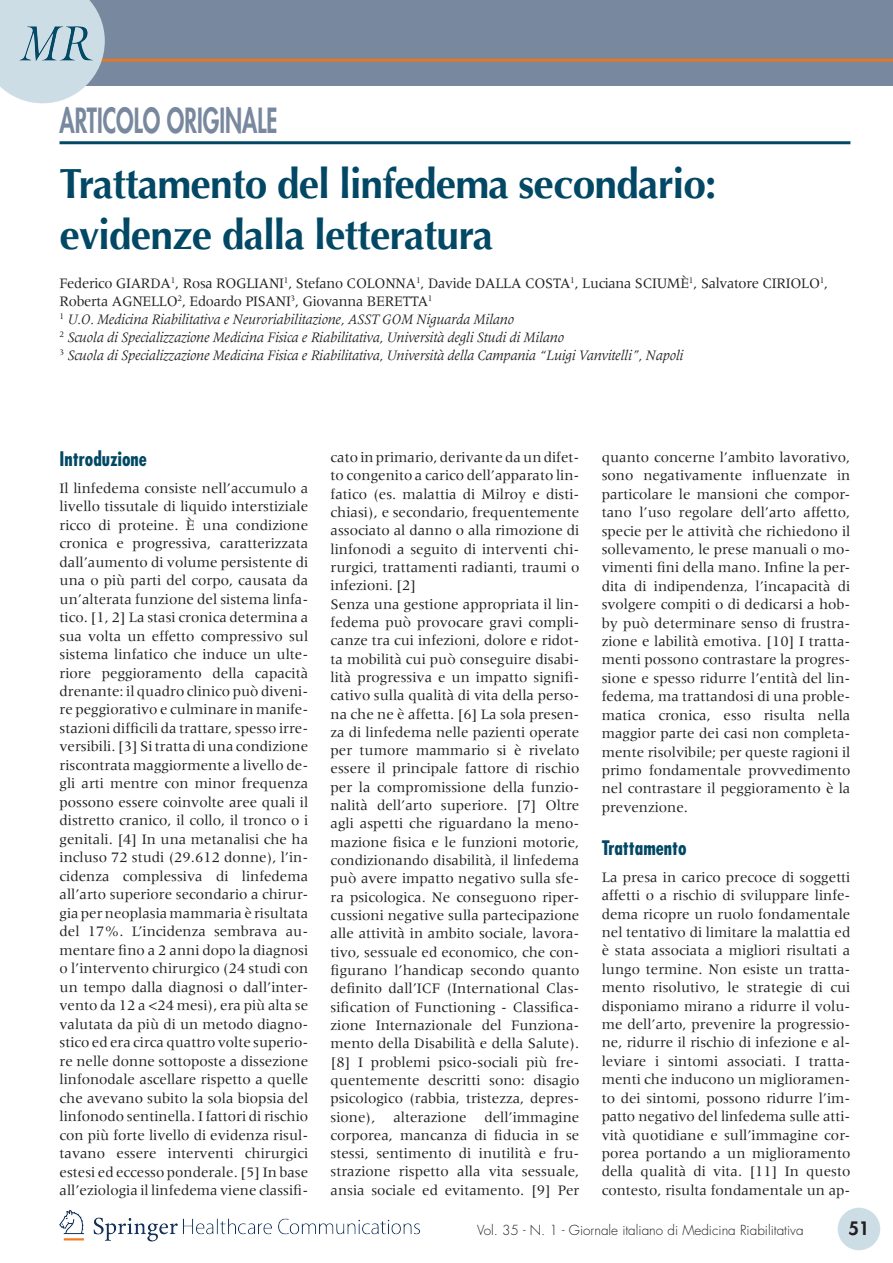
<style>
.page{position:relative;width:893px;height:1263px;background:#fff}
.page>*{position:absolute;margin:0;border:0;box-sizing:border-box;transform-origin:0 0}
.t1{font:700 42px/50.4px "Optima";letter-spacing:-.02em;color:#024865}
.t2{font:800 33.75px "Futura";color:#78889e;scale:.67 1}
.t3{font:700 condensed 19.5px "Futura";color:#024865}
.t4{font:800 18px "Futura";color:#231f20}
.t5{font:15px/18.5px "Meridien";color:#231f20;text-align:justify}
.t6{font:italic 15px/18px "Meridien";letter-spacing:-.02em;color:#231f20}
.t7{font:300 13.5px "Futura";color:#231f20}
.s1{font-style:normal}
</style>
<div class="page">
<div style="left:0;top:0;width:893px;height:85px;background:#78889e"></div>
<hr style="left:96px;top:59px;width:797px;height:3px;background:#e27725">
<svg style="left:0;top:0;width:105px;height:103px;background:#cbdae3"></svg>
<img style="left:59px;top:1210px;width:361px;height:32px">
<img style="left:20px;top:27px;width:73px;height:33px">
<div style="left:838px;top:1208px;width:42px;height:42px;background:#cddde6;border-radius:50%"></div>
<hr style="left:60px;top:141px;width:790px;height:3px;background:#024865">
<h2 class="t2" style="left:60px;top:98px;width:327px">ARTICOLO ORIGINALE</h2>
<h1 class="t1" style="left:60px;top:159px;width:658px">Trattamento del linfedema secondario: evidenze dalla letteratura</h1>
<p class="t6" style="left:60px;top:274px;width:770px"><span class="s1">Federico GIARDA</span><sup>1</sup><span class="s1">, Rosa ROGLIANI</span><sup>1</sup><span class="s1">, Stefano COLONNA</span><sup>1</sup><span class="s1">, Davide DALLA COSTA</span><sup>1</sup><span class="s1">, Luciana SCIUMÈ</span><sup>1</sup><span class="s1">, Salvatore CIRIOLO</span><sup>1</sup><span class="s1">, Roberta AGNELLO</span><sup>2</sup><span class="s1">, Edoardo PISANI</span><sup>3</sup><span class="s1">, Giovanna BERETTA</span><sup>1<br>1</sup> U.O. Medicina Riabilitativa e Neuroriabilitazione, ASST GOM Niguarda Milano<br><sup>2</sup> Scuola di Specializzazione Medicina Fisica e Riabilitativa, Università degli Studi di Milano<br><sup>3</sup> Scuola di Specializzazione Medicina Fisica e Riabilitativa, Università della Campania “Luigi Vanvitelli”, Napoli</p>
<h3 class="t3" style="left:60px;top:446px;width:89px">Introduzione</h3>
<p class="t5" style="left:60px;top:479px;width:250px">Il linfedema consiste nell’accumulo a livello tissutale di liquido interstiziale ricco di proteine. È una condizione cronica e progressiva, caratterizzata dall’aumento di volume persistente di una o più parti del corpo, causata da un’alterata funzione del sistema linfa&shy;tico. [1, 2] La stasi cronica determina a sua volta un effetto compressivo sul sistema linfatico che induce un ulte&shy;riore peggioramento della capacità drenante: il quadro clinico può diveni&shy;re peggiorativo e culminare in manife&shy;stazioni difficili da trattare, spesso irre&shy;versibili. [3] Si tratta di una condizione riscontrata maggiormente a livello de&shy;gli arti mentre con minor frequenza possono essere coinvolte aree quali il distretto cranico, il collo, il tronco o i genitali. [4] In una metanalisi che ha incluso 72 studi (29.612 donne), l’in&shy;cidenza complessiva di linfedema all’arto superiore secondario a chirur&shy;gia per neoplasia mammaria è risultata del 17%. L’incidenza sembrava au&shy;mentare fino a 2 anni dopo la diagnosi o l’intervento chirurgico (24 studi con un tempo dalla diagnosi o dall’inter&shy;vento da 12 a &lt;24 mesi), era più alta se valutata da più di un metodo diagno&shy;stico ed era circa quattro volte superio&shy;re nelle donne sottoposte a dissezione linfonodale ascellare rispetto a quelle che avevano subito la sola biopsia del linfonodo sentinella. I fattori di rischio con più forte livello di evidenza risul&shy;tavano essere interventi chirurgici estesi ed eccesso ponderale. [5] In base all’eziologia il linfedema viene classifi-</p>
<p class="t5" style="left:331px;top:448px;width:250px;text-align:left">cato in primario, derivante da un difet&shy;to congenito a carico dell’apparato lin&shy;fatico (es. malattia di Milroy e disti&shy;chiasi), e secondario, frequentemente associato al danno o alla rimozione di linfonodi a seguito di interventi chi&shy;rurgici, trattamenti radianti, traumi o infezioni. [2]<br>Senza una gestione appropriata il lin&shy;fedema può provocare gravi compli&shy;canze tra cui infezioni, dolore e ridot&shy;ta mobilità cui può conseguire disabi&shy;lità progressiva e un impatto signifi&shy;cativo sulla qualità di vita della perso&shy;na che ne è affetta. [6] La sola presen&shy;za di linfedema nelle pazienti operate per tumore mammario si è rivelato essere il principale fattore di rischio per la compromissione della funzio&shy;nalità dell’arto superiore. [7] Oltre agli aspetti che riguardano la meno&shy;mazione fisica e le funzioni motorie, condizionando disabilità, il linfedema può avere impatto negativo sulla sfe&shy;ra psicologica. Ne conseguono riper&shy;cussioni negative sulla partecipazione alle attività in ambito sociale, lavora&shy;tivo, sessuale ed economico, che con&shy;figurano l’handicap secondo quanto definito dall’ICF (International Clas&shy;sification of Functioning - Classifica&shy;zione Internazionale del Funziona&shy;mento della Disabilità e della Salute). [8] I problemi psico-sociali più fre&shy;quentemente descritti sono: disagio psicologico (rabbia, tristezza, depres&shy;sione), alterazione dell’immagine corporea, mancanza di fiducia in se stessi, sentimento di inutilità e fru&shy;strazione rispetto alla vita sessuale, ansia sociale ed evitamento. [9] Per</p>
<p class="t5" style="left:602px;top:448px;width:250px">quanto concerne l’ambito lavorativo, sono negativamente influenzate in particolare le mansioni che compor&shy;tano l’uso regolare dell’arto affetto, specie per le attività che richiedono il sollevamento, le prese manuali o mo&shy;vimenti fini della mano. Infine la per&shy;dita di indipendenza, l’incapacità di svolgere compiti o di dedicarsi a hob&shy;by può determinare senso di frustra&shy;zione e labilità emotiva. [10] I tratta&shy;menti possono contrastare la progres&shy;sione e spesso ridurre l’entità del lin&shy;fedema, ma trattandosi di una proble&shy;matica cronica, esso risulta nella maggior parte dei casi non completa&shy;mente risolvibile; per queste ragioni il primo fondamentale provvedimento nel contrastare il peggioramento è la prevenzione.</p>
<h3 class="t3" style="left:602px;top:835px;width:86px">Trattamento</h3>
<p class="t5" style="left:602px;top:867px;width:250px">La presa in carico precoce di soggetti affetti o a rischio di sviluppare linfe&shy;dema ricopre un ruolo fondamentale nel tentativo di limitare la malattia ed è stata associata a migliori risultati a lungo termine. Non esiste un tratta&shy;mento risolutivo, le strategie di cui disponiamo mirano a ridurre il volu&shy;me dell’arto, prevenire la progressio&shy;ne, ridurre il rischio di infezione e al&shy;leviare i sintomi associati. I tratta&shy;menti che inducono un miglioramen&shy;to dei sintomi, possono ridurre l’im&shy;patto negativo del linfedema sulle atti&shy;vità quotidiane e sull’immagine cor&shy;porea portando a un miglioramento della qualità di vita. [11] In questo contesto, risulta fondamentale un ap-</p>
<p class="t7" style="left:477px;top:1221px;width:328px">Vol. 35 - N. 1 - Giornale italiano di Medicina Riabilitativa</p>
<p class="t4" style="left:848px;top:1216px;width:22px">51</p>
</div>
